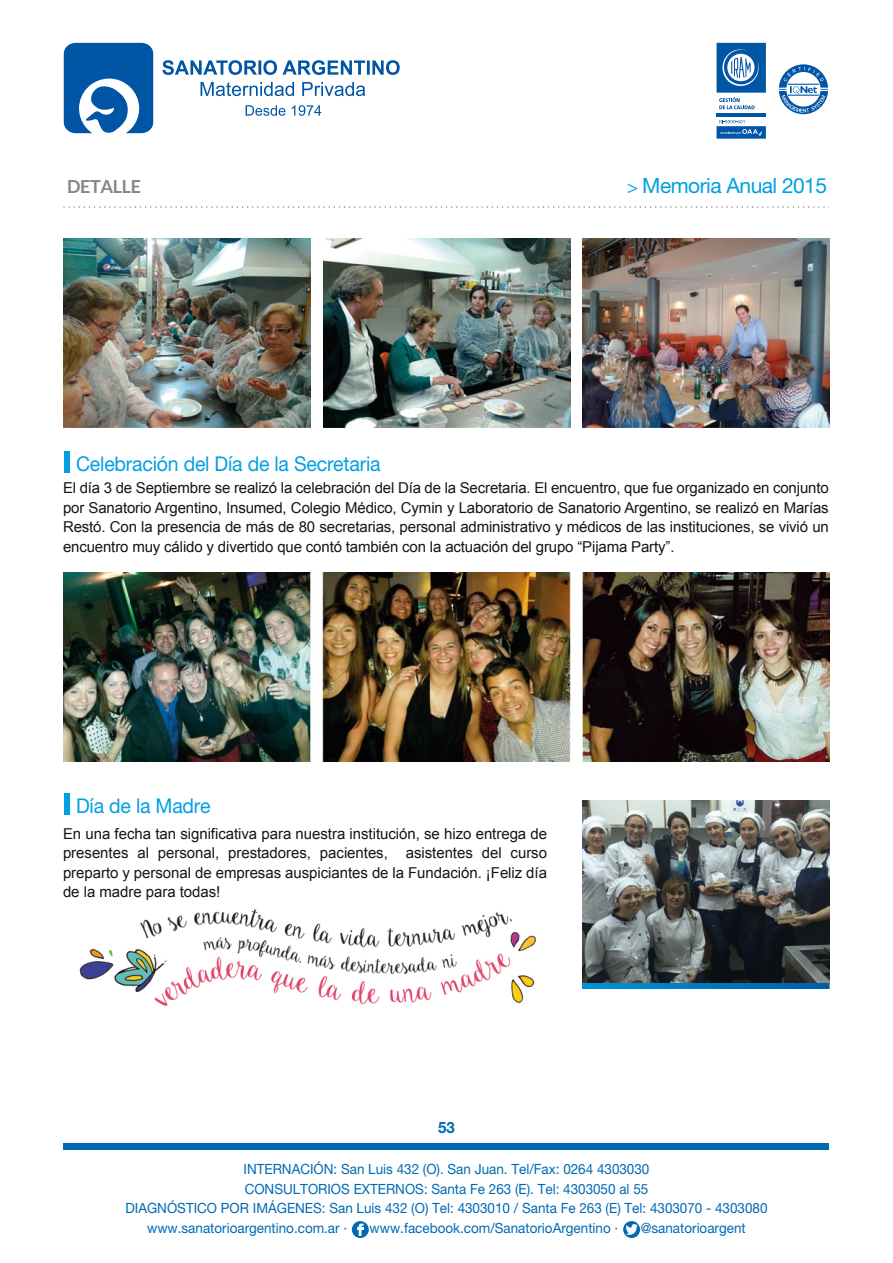
<style>
.page{position:relative;width:893px;height:1263px;background:#fff}
.page>*{position:absolute;margin:0;border:0;box-sizing:border-box;transform-origin:0 0}
.t1{font:21px "Helvetica Neue LT Std";letter-spacing:-.025em;color:#009fe3}
.t2{font:20.4px "Helvetica Neue LT Std";letter-spacing:-.01em;color:#009fe3;scale:.96 1}
.t3{font:700 18px "Lato";letter-spacing:-.02em;color:#878787}
.t4{font:700 15.6px "Helvetica Neue LT Std";color:#0069b4;scale:.96 1}
.t5{font:15px/19.5px "Arial";letter-spacing:-.005em;color:#1a1414;text-align:justify}
.t6{font:14.1px "Helvetica Neue LT Std";color:#0069b4;scale:.96 1}
.s1{font-size:18px}
</style>
<div class="page">
<div style="left:64px;top:1143px;width:765px;height:7px;background:#0069b4"></div>
<svg style="left:64px;top:43px;width:89px;height:91px"></svg>
<svg style="left:162px;top:60px;width:238px;height:15px"></svg>
<svg style="left:201px;top:82px;width:164px;height:14px"></svg>
<svg style="left:246px;top:105px;width:39px;height:11px"></svg>
<svg style="left:292px;top:105px;width:29px;height:11px"></svg>
<svg style="left:779px;top:64px;width:49px;height:50px"></svg>
<hr style="left:717px;top:113px;width:49px;height:4px;background:#0056a4">
<svg style="left:717px;top:43px;width:49px;height:66px"></svg>
<svg style="left:717px;top:120px;width:49px;height:19px"></svg>
<svg style="left:63px;top:206px;width:766px;height:2px"></svg>
<div style="left:352px;top:1221px;width:17px;height:17px;background:#0069b4;border-radius:50%"></div>
<svg style="left:357px;top:1223px;width:7px;height:13px"></svg>
<svg style="left:623px;top:1221px;width:17px;height:17px"></svg>
<svg style="left:626px;top:1224px;width:12px;height:10px"></svg>
<img style="left:64px;top:238px;width:247px;height:189px">
<img style="left:323px;top:238px;width:247px;height:189px">
<img style="left:583px;top:238px;width:247px;height:189px">
<div style="left:64px;top:451px;width:5px;height:22px;background:#009fe3"></div>
<img style="left:64px;top:573px;width:766px;height:189px">
<img style="left:583px;top:800px;width:247px;height:189px">
<svg style="left:583px;top:983px;width:246px;height:6px"></svg>
<div style="left:64px;top:794px;width:5px;height:21px;background:#009fe3"></div>
<img style="left:79px;top:909px;width:457px;height:98px">
<p class="t3" style="left:67px;top:176px;width:76px">DETALLE</p>
<p class="t2" style="left:76px;top:451px;width:319px">Celebración del Día de la Secretaria</p>
<p class="t1" style="left:627px;top:173px;width:201px"><span class="s1">&gt;</span> Memoria Anual 2015</p>
<p class="t5" style="left:63px;top:479px;width:767px">El día 3 de Septiembre se realizó la celebración del Día de la Secretaria. El encuentro, que fue organizado en conjunto por Sanatorio Argentino, Insumed, Colegio Médico, Cymin y Laboratorio de Sanatorio Argentino, se realizó en Marías Restó. Con la presencia de más de 80 secretarias, personal administrativo y médicos de las instituciones, se vivió un encuentro muy cálido y divertido que contó también con la actuación del grupo “Pijama Party”.</p>
<p class="t2" style="left:76px;top:793px;width:142px">Día de la Madre</p>
<p class="t5" style="left:63px;top:824px;width:486px">En una fecha tan significativa para nuestra institución, se hizo entrega de presentes al personal, prestadores, pacientes, asistentes del curso preparto y personal de empresas auspiciantes de la Fundación. ¡Feliz día de la madre para todas!</p>
<p class="t4" style="left:438px;top:1118px;width:19px">53</p>
<p class="t6" style="left:244px;top:1161px;width:424px">INTERNACIÓN: San Luis 432 (O). San Juan. Tel/Fax: 0264 4303030</p>
<p class="t6" style="left:245px;top:1180px;width:422px">CONSULTORIOS EXTERNOS: Santa Fe 263 (E). Tel: 4303050 al 55</p>
<p class="t6" style="left:125px;top:1200px;width:670px">DIAGNÓSTICO POR IMÁGENES: San Luis 432 (O) Tel: 4303010 / Santa Fe 263 (E) Tel: 4303070 - 4303080</p>
<p class="t6" style="left:147px;top:1219px;width:210px">www.sanatorioargentino.com.ar ·</p>
<p class="t6" style="left:370px;top:1219px;width:260px">www.facebook.com/SanatorioArgentino ·</p>
<p class="t6" style="left:641px;top:1219px;width:111px">@sanatorioargent</p>
</div>
